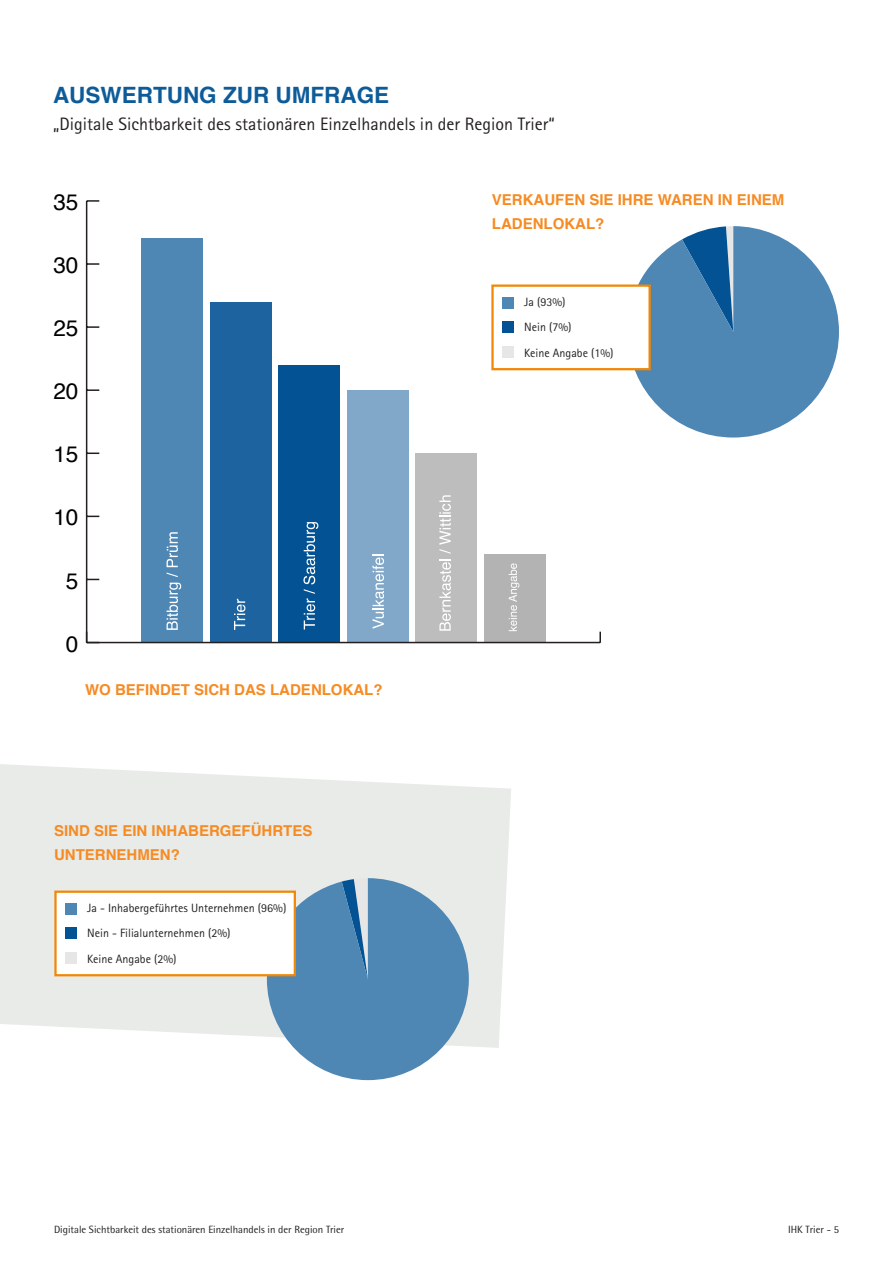
<style>
.page{position:relative;width:893px;height:1263px;background:#fff}
.page>*{position:absolute;margin:0;border:0;box-sizing:border-box;transform-origin:0 0}
.t1{font:700 22.5px "Helvetica";color:#0d5c99}
.t2{font:22.5px "Helvetica";color:#000}
.t3{font:18px "Rotis Sans Serif Std";color:#231f20}
.t4{font:700 15px "Helvetica";color:#f68b23}
.t5{font:12px "Rotis Sans Serif Std";color:#231f20}
.t6{font:10.5px "Rotis Semi Sans Std";color:#231f20}
</style>
<div class="page">
<svg style="left:628px;top:226px;width:211px;height:211px"></svg>
<div style="left:491px;top:284px;width:160px;height:86px;background:#fff;border:2px solid #f28705"></div>
<div style="left:502px;top:297px;width:12px;height:12px;background:#4e86b4"></div>
<div style="left:502px;top:322px;width:12px;height:11px;background:#035294"></div>
<div style="left:502px;top:346px;width:12px;height:11px;background:#e6e6e6"></div>
<div style="left:484px;top:554px;width:62px;height:89px;background:#b3b3b3"></div>
<div style="left:415px;top:453px;width:62px;height:190px;background:#bdbdbd"></div>
<div style="left:347px;top:390px;width:62px;height:253px;background:#81a8c9"></div>
<div style="left:278px;top:365px;width:62px;height:278px;background:#035294"></div>
<div style="left:210px;top:302px;width:61px;height:341px;background:#1c639f"></div>
<div style="left:141px;top:239px;width:62px;height:404px;background:#4e86b4"></div>
<hr style="left:87px;top:642px;width:513px;height:1px;background:#231f20">
<svg style="left:599px;top:632px;width:2px;height:10px"></svg>
<hr style="left:86px;top:201px;width:1px;height:441px;background:#231f20">
<svg style="left:86px;top:632px;width:13px;height:11px"></svg>
<svg style="left:87px;top:579px;width:12px;height:1px"></svg>
<svg style="left:87px;top:516px;width:12px;height:1px"></svg>
<svg style="left:87px;top:452px;width:12px;height:2px"></svg>
<svg style="left:87px;top:389px;width:12px;height:2px"></svg>
<svg style="left:87px;top:326px;width:12px;height:2px"></svg>
<svg style="left:87px;top:263px;width:12px;height:2px"></svg>
<svg style="left:87px;top:200px;width:12px;height:2px"></svg>
<svg style="left:167px;top:583px;width:14px;height:47px"></svg>
<svg style="left:167px;top:532px;width:11px;height:45px"></svg>
<svg style="left:234px;top:599px;width:11px;height:31px"></svg>
<svg style="left:303px;top:522px;width:15px;height:107px"></svg>
<svg style="left:439px;top:495px;width:12px;height:136px"></svg>
<svg style="left:372px;top:554px;width:12px;height:75px"></svg>
<svg style="left:509px;top:563px;width:10px;height:68px"></svg>
<svg style="left:0;top:764px;width:511px;height:284px;background:#ebedea"></svg>
<svg style="left:267px;top:878px;width:202px;height:202px;background:#709cc0"></svg>
<div style="left:54px;top:890px;width:242px;height:86px;background:#fff;border:2px solid #f28705"></div>
<div style="left:65px;top:903px;width:12px;height:12px;background:#4e86b4"></div>
<div style="left:65px;top:928px;width:12px;height:11px;background:#035294"></div>
<div style="left:65px;top:952px;width:12px;height:11px;background:#e6e6e6"></div>
<p class="t1" style="left:53px;top:77px;width:338px">AUSWERTUNG ZUR UMFRAGE</p>
<p class="t3" style="left:53px;top:114px;width:503px">„Digitale Sichtbarkeit des stationären Einzelhandels in der Region Trier“</p>
<h1 class="t2" style="left:53px;top:185px;width:26px">35</h1>
<h1 class="t2" style="left:53px;top:248px;width:26px">30</h1>
<h1 class="t2" style="left:53px;top:311px;width:26px">25</h1>
<h1 class="t2" style="left:53px;top:374px;width:26px">20</h1>
<h1 class="t2" style="left:53px;top:437px;width:26px">15</h1>
<h1 class="t2" style="left:53px;top:500px;width:26px">10</h1>
<h1 class="t2" style="left:66px;top:563px;width:14px">5</h1>
<h1 class="t2" style="left:66px;top:626px;width:14px">0</h1>
<p class="t4" style="left:85px;top:677px;width:299px">WO BEFINDET SICH DAS LADENLOKAL?</p>
<p class="t4" style="left:54px;top:819px;width:260px">SIND SIE EIN INHABERGEFÜHRTES</p>
<p class="t4" style="left:54px;top:843px;width:127px">UNTERNEHMEN?</p>
<p class="t5" style="left:87px;top:900px;width:201px">Ja - Inhabergeführtes Unternehmen (96%)</p>
<p class="t5" style="left:87px;top:926px;width:145px">Nein - Filialunternehmen (2%)</p>
<p class="t5" style="left:87px;top:951px;width:91px">Keine Angabe (2%)</p>
<p class="t4" style="left:492px;top:188px;width:294px">VERKAUFEN SIE IHRE WAREN IN EINEM</p>
<p class="t4" style="left:492px;top:212px;width:114px">LADENLOKAL?</p>
<p class="t5" style="left:524px;top:294px;width:43px">Ja (93%)</p>
<p class="t5" style="left:524px;top:320px;width:49px">Nein (7%)</p>
<p class="t5" style="left:524px;top:345px;width:91px">Keine Angabe (1%)</p>
<p class="t6" style="left:54px;top:1224px;width:292px">Digitale Sichtbarkeit des stationären Einzelhandels in der Region Trier</p>
<p class="t6" style="left:788px;top:1224px;width:52px">IHK Trier - 5</p>
</div>
